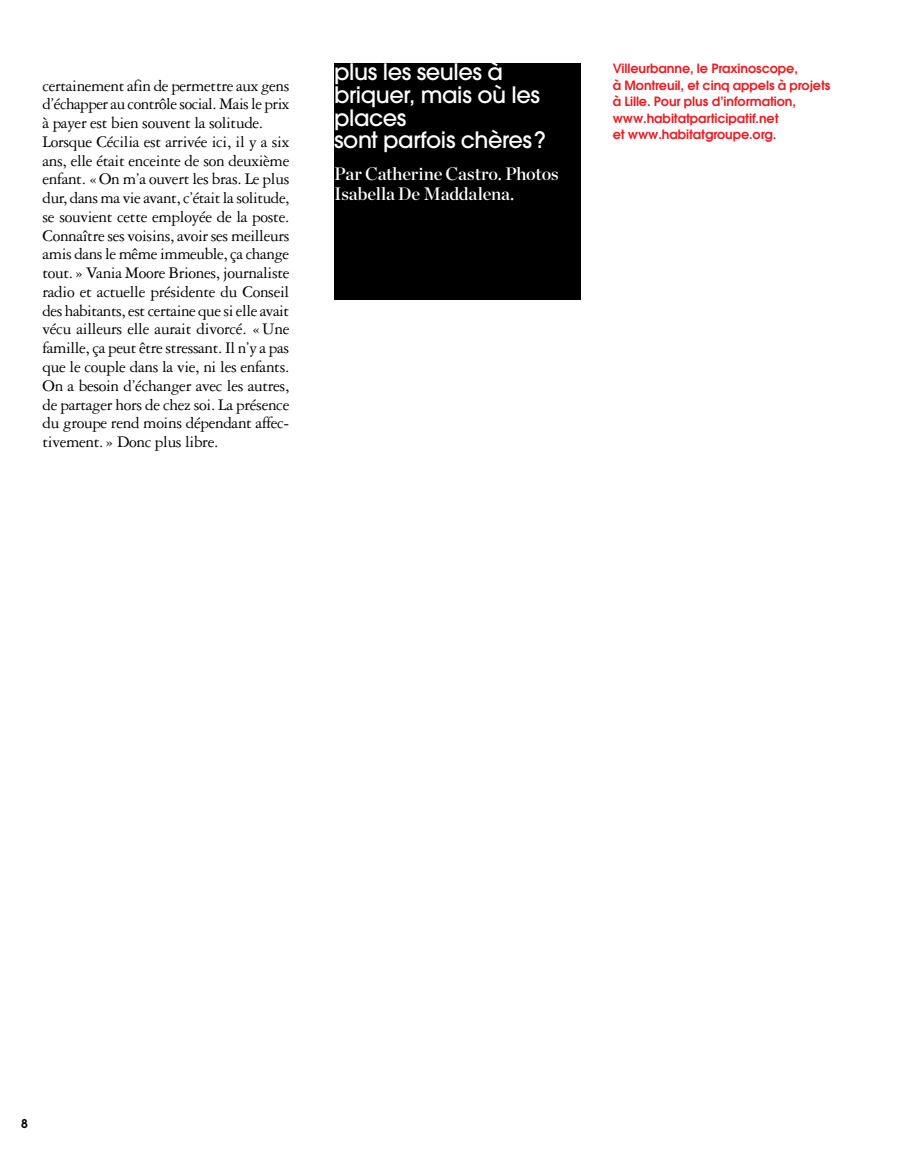
<style>
.page{position:relative;width:915px;height:1149px;background:#fff}
.page>*{position:absolute;margin:0;border:0;box-sizing:border-box;transform-origin:0 0}
.t1{font:500 22.5px/22.5px "ITC Avant Garde Pro";letter-spacing:-.02em;color:#fff}
.t2{font:18px/19.5px "Chronicle Display Semi";letter-spacing:-.01em;color:#fff}
.t3{font:17.25px/18.8px "Garamond 3 LT Std";letter-spacing:-.02em;color:#000}
.t4{font:600 12.75px/16.5px "ITC Avant Garde Pro";letter-spacing:-.005em;color:#ed1d24}
.t5{font:600 12px "ITC Avant Garde Pro";color:#000}
</style>
<div class="page">
<div style="left:334px;top:64px;width:246px;height:236px;background:#000"></div>
<p class="t3" style="left:43px;top:76px;width:248px">certainement afin de permettre aux gens d’échapper au contrôle social. Mais le prix à payer est bien souvent la solitude.<br>Lorsque Cécilia est arrivée ici, il y a six ans, elle était enceinte de son deuxième enfant. «On m’a ouvert les bras. Le plus dur, dans ma vie avant, c’était la solitude, se souvient cette employée de la poste.<br>Connaître ses voisins, avoir ses meilleurs amis dans le même immeuble, ça change tout.» Vania Moore Briones, journaliste radio et actuelle présidente du Conseil des habitants, est certaine que si elle avait vécu ailleurs elle aurait divorcé. «Une famille, ça peut être stressant. Il n’y a pas que le couple dans la vie, ni les enfants.<br>On a besoin d’échanger avec les autres, de partager hors de chez soi. La présence du groupe rend moins dépendant affec&shy;tivement.» Donc plus libre.</p>
<h1 class="t1" style="left:334px;top:61px;width:213px">plus les seules à briquer, mais où les places<br>sont parfois chères?</h1>
<p class="t2" style="left:334px;top:163px;width:226px">Par Catherine Castro. Photos<br>Isabella De Maddalena.</p>
<p class="t4" style="left:612px;top:60px;width:219px">Villeurbanne, le Praxinoscope,<br>à Montreuil, et cinq appels à projets à Lille. Pour plus d’information, www.habitatparticipatif.net<br>et www.habitatgroupe.org.</p>
<p class="t5" style="left:21px;top:1115px;width:8px">8</p>
</div>
